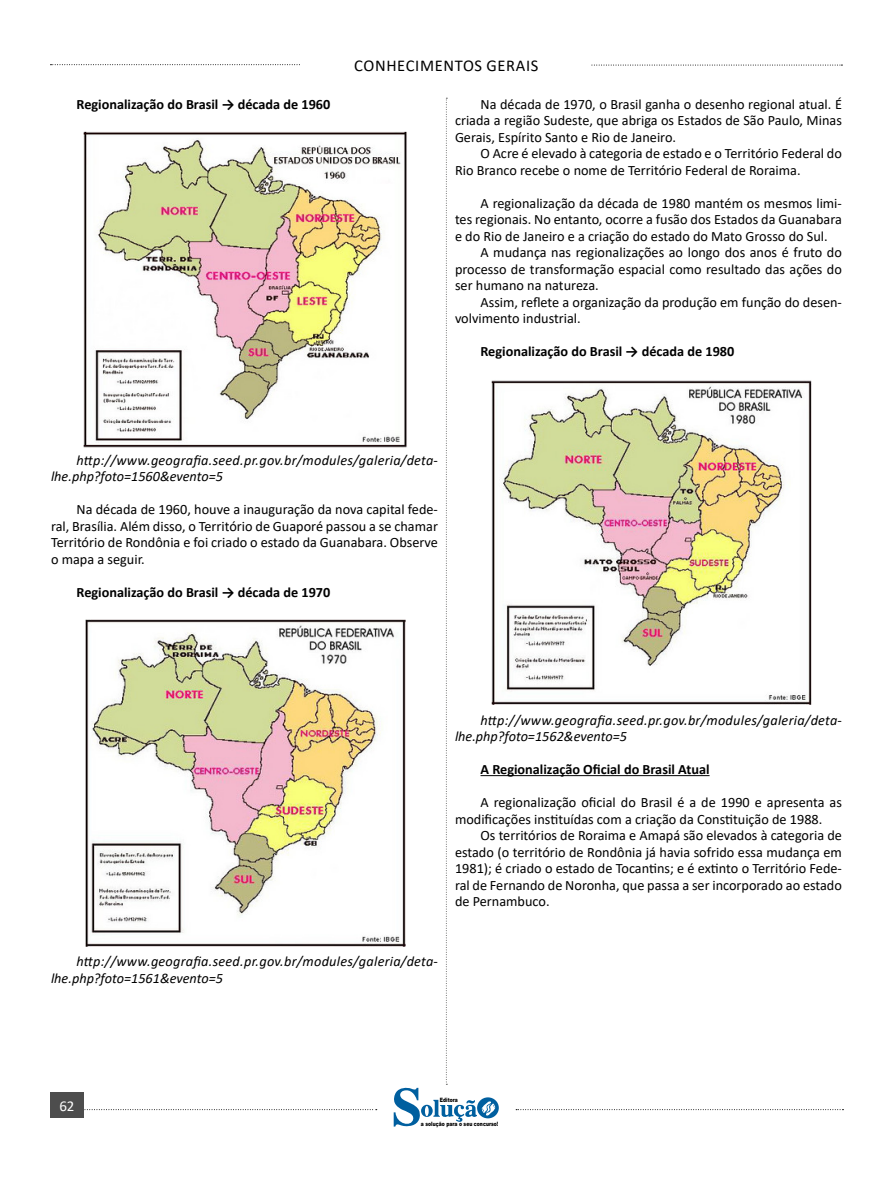
<style>
.page{position:relative;width:893px;height:1191px;background:#fff}
.page>*{position:absolute;margin:0;border:0;box-sizing:border-box;transform-origin:0 0}
.t1{font:16.5px "Calibri";letter-spacing:.04em;color:#000}
.t2{font:15px "Calibri";color:#fff}
.TEXTO_BASE{font:14.25px/16.5px "Calibri";color:#000;text-align:justify}
.TEXTO_BASE-2{font:italic 14.25px/16.5px "Calibri";letter-spacing:.015em;color:#000}
.TITULO_DE_ASSUNTO__CORPO{font:700 14.25px "Calibri";color:#000}
.TEXTO_BASE-3{font:700 14.25px "Calibri";color:#000}
.t3{font:900 6px "Arial";color:#000;scale:.76 1}
</style>
<div class="page">
<svg style="left:84px;top:1109px;width:293px;height:1px"></svg>
<svg style="left:50px;top:64px;width:250px;height:1px"></svg>
<svg style="left:591px;top:65px;width:251px;height:1px"></svg>
<svg style="left:516px;top:1109px;width:327px;height:1px"></svg>
<div style="left:50px;top:1092px;width:34px;height:26px;background:#4d4d4d"></div>
<svg style="left:394px;top:98px;width:105px;height:1029px"></svg>
<img style="left:83px;top:128px;width:327px;height:320px">
<img style="left:85px;top:616px;width:327px;height:333px">
<hr style="left:480px;top:775px;width:230px;height:1px;background:#000">
<img style="left:482px;top:375px;width:330px;height:333px">
<p class="TITULO_DE_ASSUNTO__CORPO" style="left:77px;top:94px;width:255px">Regionalização do Brasil → década de 1960</p>
<p class="t1" style="left:354px;top:54px;width:186px">CONHECIMENTOS GERAIS</p>
<p class="TEXTO_BASE" style="left:455px;top:95px;width:388px;text-indent:26px">Na década de 1970, o Brasil ganha o desenho regional atual. É criada a região Sudeste, que abriga os Estados de São Paulo, Minas Gerais, Espírito Santo e Rio de Janeiro.</p>
<p class="TEXTO_BASE" style="left:455px;top:145px;width:388px;text-indent:26px">O Acre é elevado à categoria de estado e o Território Federal do<br>Rio Branco recebe o nome de Território Federal de Roraima.</p>
<p class="TEXTO_BASE" style="left:455px;top:194px;width:388px;text-indent:26px">A regionalização da década de 1980 mantém os mesmos limi&shy;tes regionais. No entanto, ocorre a fusão dos Estados da Guanabara e do Rio de Janeiro e a criação do estado do Mato Grosso do Sul.</p>
<p class="TEXTO_BASE" style="left:455px;top:244px;width:388px;text-indent:26px">A mudança nas regionalizações ao longo dos anos é fruto do processo de transformação espacial como resultado das ações do ser humano na natureza.</p>
<p class="TEXTO_BASE" style="left:455px;top:293px;width:388px;text-indent:26px">Assim, reflete a organização da produção em função do desen&shy;volvimento industrial.</p>
<p class="TITULO_DE_ASSUNTO__CORPO" style="left:480px;top:341px;width:255px">Regionalização do Brasil → década de 1980</p>
<p class="TEXTO_BASE-2" style="left:51px;top:451px;width:388px;text-indent:26px">http://www.geografia.seed.pr.gov.br/modules/galeria/deta&shy;lhe.php?foto=1560&amp;evento=5</p>
<p class="TEXTO_BASE" style="left:51px;top:501px;width:388px;text-indent:26px">Na década de 1960, houve a inauguração da nova capital fede&shy;ral, Brasília. Além disso, o Território de Guaporé passou a se chamar Território de Rondônia e foi criado o estado da Guanabara. Observe o mapa a seguir.</p>
<p class="TITULO_DE_ASSUNTO__CORPO" style="left:77px;top:582px;width:255px">Regionalização do Brasil → década de 1970</p>
<p class="TEXTO_BASE-2" style="left:455px;top:711px;width:388px;text-indent:26px">http://www.geografia.seed.pr.gov.br/modules/galeria/deta&shy;lhe.php?foto=1562&amp;evento=5</p>
<p class="TEXTO_BASE-3" style="left:480px;top:759px;width:231px">A Regionalização Oficial do Brasil Atual</p>
<p class="TEXTO_BASE" style="left:455px;top:793px;width:388px;text-indent:26px">A regionalização oficial do Brasil é a de 1990 e apresenta as modificações instituídas com a criação da Constituição de 1988.</p>
<p class="TEXTO_BASE" style="left:455px;top:826px;width:388px;text-indent:26px">Os territórios de Roraima e Amapá são elevados à categoria de estado (o território de Rondônia já havia sofrido essa mudança em 1981); é criado o estado de Tocantins; e é extinto o Território Fede&shy;ral de Fernando de Noronha, que passa a ser incorporado ao estado de Pernambuco.</p>
<p class="TEXTO_BASE-2" style="left:51px;top:952px;width:388px;text-indent:26px">http://www.geografia.seed.pr.gov.br/modules/galeria/deta&shy;lhe.php?foto=1561&amp;evento=5</p>
<p class="t2" style="left:56px;top:1097px;width:20px">6262</p>
<p class="t3" style="left:440px;top:1095px;width:25px">Editora</p>
<p class="t3" style="left:421px;top:1119px;width:103px">a solução para o seu concurso!</p>
</div>
